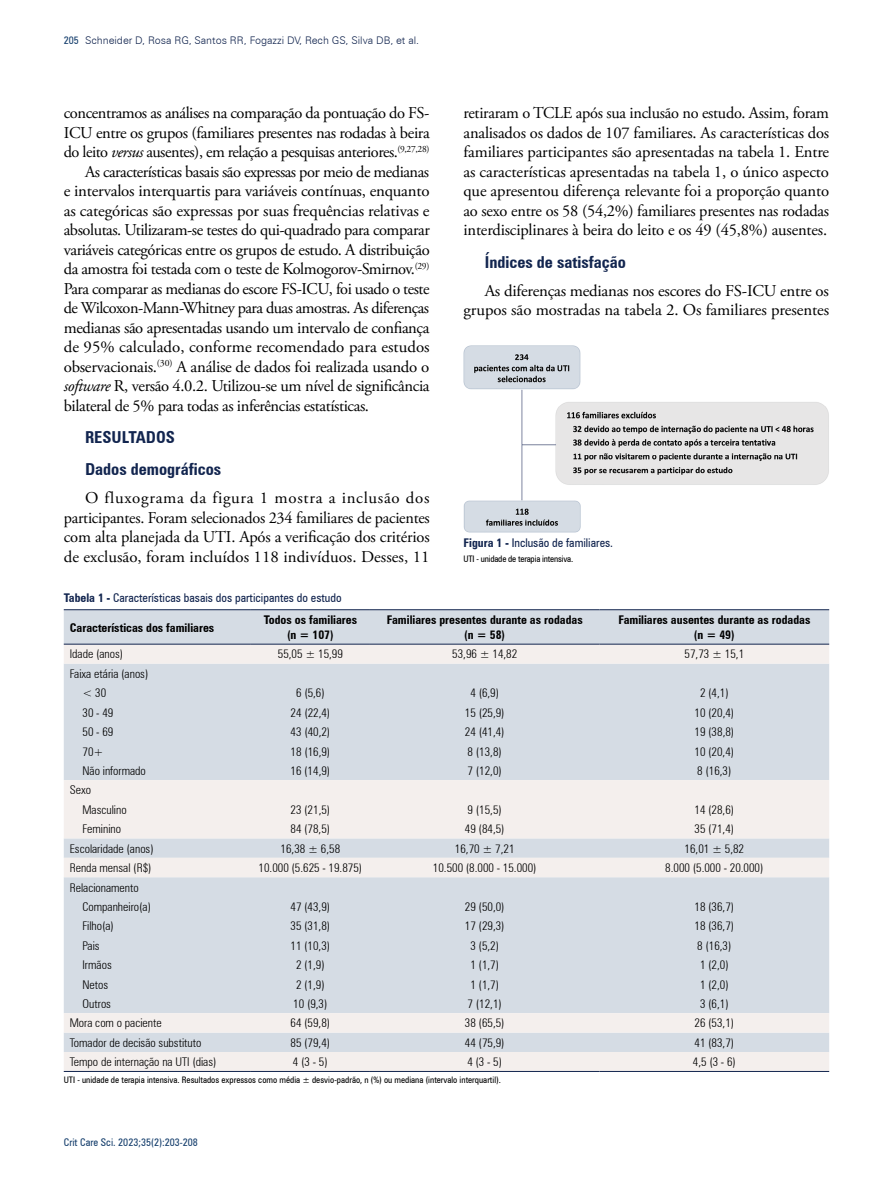
<style>
.page{position:relative;width:893px;height:1191px;background:#fff}
.page>*{position:absolute;margin:0;border:0;box-sizing:border-box;transform-origin:0 0}
.t1{font:16.5px/19.5px "Adobe Garamond Pro";letter-spacing:-.025em;color:#000;text-align:justify}
.t2{font:700 condensed 16.5px/32.2px "Zurich BT";color:#12254f}
.t3{font:16.5px "Adobe Garamond Pro";color:#000}
.t4{font:300 condensed 12px/19.4px "Zurich BT";color:#000}
.t5{font:700 condensed 12px/15px "Zurich BT";color:#000;text-align:center}
.t6{font:condensed 12px "Zurich BT";color:#12254f}
.t7{font:300 10.5px "Zurich BT";color:#12254f}
.t8{font:condensed 10.5px "Zurich BT";color:#163f6d}
.t9{font:condensed 9px "Zurich BT";color:#000}
.t10{font:condensed 9px "Zurich BT";letter-spacing:-.02em;color:#000}
.s1{font-weight:400;font-stretch:condensed;color:#163f6d}
.s2{font-style:italic}
.s3{font-weight:700}
</style>
<div class="page">
<img style="left:463px;top:345px;width:366px;height:188px">
<div style="left:64px;top:610px;width:765px;height:34px;background:#d5dce4"></div>
<svg style="left:64px;top:645px;width:765px;height:426px;background:#dee2e6"></svg>
<hr style="left:64px;top:1071px;width:187px;height:1px;background:#12254f">
<hr style="left:251px;top:1071px;width:119px;height:1px;background:#12254f">
<hr style="left:370px;top:1071px;width:230px;height:1px;background:#12254f">
<hr style="left:600px;top:1071px;width:229px;height:1px;background:#12254f">
<hr style="left:64px;top:609px;width:187px;height:1px;background:#12254f">
<hr style="left:251px;top:609px;width:119px;height:1px;background:#12254f">
<hr style="left:370px;top:609px;width:230px;height:1px;background:#12254f">
<hr style="left:600px;top:609px;width:229px;height:1px;background:#12254f">
<hr style="left:64px;top:644px;width:187px;height:1px;background:#12254f">
<hr style="left:251px;top:644px;width:119px;height:1px;background:#12254f">
<hr style="left:370px;top:644px;width:230px;height:1px;background:#12254f">
<hr style="left:600px;top:644px;width:229px;height:1px;background:#12254f">
<p class="t7" style="left:64px;top:34px;width:357px"><span class="s1">205</span> Schneider D, Rosa RG, Santos RR, Fogazzi DV, Rech GS, Silva DB, et al.</p>
<p class="t1" style="left:64px;top:104px;width:367px">concentramos as análises na comparação da pontuação do FS-</p>
<p class="t1" style="left:64px;top:123px;width:367px">ICU entre os grupos (familiares presentes nas rodadas à beira</p>
<p class="t1" style="left:64px;top:143px;width:367px">do leito <span class="s2">versus</span> ausentes), em relação a pesquisas anteriores.<sup>(9,27,28)</sup></p>
<p class="t1" style="left:85px;top:162px;width:346px">As características basais são expressas por meio de medianas</p>
<p class="t1" style="left:64px;top:182px;width:367px">e intervalos interquartis para variáveis contínuas, enquanto</p>
<p class="t1" style="left:64px;top:201px;width:367px">as categóricas são expressas por suas frequências relativas e</p>
<p class="t1" style="left:64px;top:221px;width:367px">absolutas. Utilizaram-se testes do qui-quadrado para comparar</p>
<p class="t1" style="left:64px;top:240px;width:367px">variáveis categóricas entre os grupos de estudo. A distribuição</p>
<p class="t1" style="left:64px;top:260px;width:367px">da amostra foi testada com o teste de Kolmogorov-Smirnov.<sup>(29)</sup></p>
<p class="t1" style="left:64px;top:279px;width:367px">Para comparar as medianas do escore FS-ICU, foi usado o teste</p>
<p class="t1" style="left:64px;top:299px;width:367px">de Wilcoxon-Mann-Whitney para duas amostras. As diferenças</p>
<p class="t1" style="left:64px;top:318px;width:367px">medianas são apresentadas usando um intervalo de confiança</p>
<p class="t3" style="left:64px;top:337px;width:367px">de 95% calculado, conforme recomendado para estudos</p>
<p class="t1" style="left:64px;top:357px;width:367px">observacionais.<sup>(30)</sup> A análise de dados foi realizada usando o</p>
<p class="t1" style="left:64px;top:377px;width:367px"><span class="s2">software</span> R, versão 4.0.2. Utilizou-se um nível de significância</p>
<p class="t1" style="left:64px;top:396px;width:307px">bilateral de 5% para todas as inferências estatísticas.</p>
<p class="t2" style="left:85px;top:421px;width:138px">RESULTADOS<br>Dados demográficos</p>
<p class="t1" style="left:64px;top:489px;width:368px;text-indent:21px">O fluxograma da figura 1 mostra a inclusão dos participantes. Foram selecionados 234 familiares de pacientes com alta planejada da UTI. Após a verificação dos critérios de exclusão, foram incluídos 118 indivíduos. Desses, 11</p>
<p class="t1" style="left:463px;top:104px;width:367px">retiraram o TCLE após sua inclusão no estudo. Assim, foram analisados os dados de 107 familiares. As características dos familiares participantes são apresentadas na tabela 1. Entre as características apresentadas na tabela 1, o único aspecto que apresentou diferença relevante foi a proporção quanto ao sexo entre os 58 (54,2%) familiares presentes nas rodadas interdisciplinares à beira do leito e os 49 (45,8%) ausentes.</p>
<p class="t2" style="left:485px;top:245px;width:143px">Índices de satisfação</p>
<p class="t1" style="left:463px;top:281px;width:367px;text-align:right">As diferenças medianas nos escores do FS-ICU entre os grupos são mostradas na tabela 2. Os familiares presentes</p>
<p class="t6" style="left:463px;top:535px;width:151px"><span class="s3">Figura 1 -</span> Inclusão de familiares.</p>
<p class="t10" style="left:463px;top:553px;width:111px">UTI - unidade de terapia intensiva.</p>
<p class="t6" style="left:64px;top:590px;width:279px"><span class="s3">Tabela 1 -</span> Características basais dos participantes do estudo</p>
<p class="t5" style="left:70px;top:619px;width:146px">Características dos familiares</p>
<p class="t5" style="left:264px;top:612px;width:95px">Todos os familiares (n = 107)</p>
<p class="t5" style="left:387px;top:612px;width:197px">Familiares presentes durante as rodadas (n = 58)</p>
<p class="t5" style="left:618px;top:612px;width:193px">Familiares ausentes durante as rodadas (n = 49)</p>
<p class="t4" style="left:70px;top:644px;width:55px">Idade (anos)</p>
<p class="t4" style="left:278px;top:644px;width:67px">55,05 ± 15,99</p>
<p class="t4" style="left:452px;top:644px;width:67px">53,96 ± 14,82</p>
<p class="t4" style="left:685px;top:644px;width:61px">57,73 ± 15,1</p>
<p class="t4" style="left:83px;top:664px;width:67px;text-indent:-13px">Faixa etária (anos) &lt; 30</p>
<p class="t4" style="left:296px;top:683px;width:30px">6 (5,6)</p>
<p class="t4" style="left:470px;top:683px;width:30px">4 (6,9)</p>
<p class="t4" style="left:700px;top:683px;width:30px">2 (4,1)</p>
<p class="t4" style="left:83px;top:702px;width:32px">30 - 49</p>
<p class="t4" style="left:291px;top:702px;width:41px">24 (22,4)</p>
<p class="t4" style="left:465px;top:702px;width:41px">15 (25,9)</p>
<p class="t4" style="left:694px;top:702px;width:41px">10 (20,4)</p>
<p class="t4" style="left:83px;top:722px;width:32px">50 - 69</p>
<p class="t4" style="left:291px;top:722px;width:41px">43 (40,2)</p>
<p class="t4" style="left:465px;top:722px;width:41px">24 (41,4)</p>
<p class="t4" style="left:694px;top:722px;width:41px">19 (38,8)</p>
<p class="t4" style="left:83px;top:741px;width:23px">70+</p>
<p class="t4" style="left:291px;top:741px;width:41px">18 (16,9)</p>
<p class="t4" style="left:468px;top:741px;width:36px">8 (13,8)</p>
<p class="t4" style="left:694px;top:741px;width:41px">10 (20,4)</p>
<p class="t4" style="left:83px;top:761px;width:65px">Não informado</p>
<p class="t4" style="left:291px;top:761px;width:41px">16 (14,9)</p>
<p class="t4" style="left:468px;top:761px;width:36px">7 (12,0)</p>
<p class="t4" style="left:697px;top:761px;width:36px">8 (16,3)</p>
<p class="t4" style="left:83px;top:780px;width:46px;text-indent:-13px">Sexo<br>Masculino</p>
<p class="t4" style="left:291px;top:799px;width:41px">23 (21,5)</p>
<p class="t4" style="left:468px;top:799px;width:36px">9 (15,5)</p>
<p class="t4" style="left:694px;top:799px;width:41px">14 (28,6)</p>
<p class="t4" style="left:83px;top:819px;width:40px">Feminino</p>
<p class="t4" style="left:291px;top:819px;width:41px">84 (78,5)</p>
<p class="t4" style="left:465px;top:819px;width:41px">49 (84,5)</p>
<p class="t4" style="left:694px;top:819px;width:41px">35 (71,4)</p>
<p class="t4" style="left:70px;top:838px;width:85px">Escolaridade (anos)</p>
<p class="t4" style="left:281px;top:838px;width:61px">16,38 ± 6,58</p>
<p class="t4" style="left:455px;top:838px;width:61px">16,70 ± 7,21</p>
<p class="t4" style="left:685px;top:838px;width:61px">16,01 ± 5,82</p>
<p class="t4" style="left:70px;top:858px;width:83px">Renda mensal (R$)</p>
<p class="t4" style="left:259px;top:858px;width:105px">10.000 (5.625 - 19.875)</p>
<p class="t4" style="left:433px;top:858px;width:105px">10.500 (8.000 - 15.000)</p>
<p class="t4" style="left:665px;top:858px;width:100px">8.000 (5.000 - 20.000)</p>
<p class="t4" style="left:83px;top:877px;width:70px;text-indent:-13px">Relacionamento<br>Companheiro(a)</p>
<p class="t4" style="left:291px;top:897px;width:41px">47 (43,9)</p>
<p class="t4" style="left:465px;top:897px;width:41px">29 (50,0)</p>
<p class="t4" style="left:694px;top:897px;width:41px">18 (36,7)</p>
<p class="t4" style="left:83px;top:916px;width:33px">Filho(a)</p>
<p class="t4" style="left:291px;top:916px;width:41px">35 (31,8)</p>
<p class="t4" style="left:465px;top:916px;width:41px">17 (29,3)</p>
<p class="t4" style="left:694px;top:916px;width:41px">18 (36,7)</p>
<p class="t4" style="left:83px;top:935px;width:19px">Pais</p>
<p class="t4" style="left:291px;top:935px;width:41px">11 (10,3)</p>
<p class="t4" style="left:470px;top:935px;width:30px">3 (5,2)</p>
<p class="t4" style="left:697px;top:935px;width:36px">8 (16,3)</p>
<p class="t4" style="left:83px;top:955px;width:31px">Irmãos</p>
<p class="t4" style="left:296px;top:955px;width:30px">2 (1,9)</p>
<p class="t4" style="left:470px;top:955px;width:30px">1 (1,7)</p>
<p class="t4" style="left:700px;top:955px;width:30px">1 (2,0)</p>
<p class="t4" style="left:83px;top:974px;width:27px">Netos</p>
<p class="t4" style="left:296px;top:974px;width:30px">2 (1,9)</p>
<p class="t4" style="left:470px;top:974px;width:30px">1 (1,7)</p>
<p class="t4" style="left:700px;top:974px;width:30px">1 (2,0)</p>
<p class="t4" style="left:83px;top:994px;width:30px">Outros</p>
<p class="t4" style="left:293px;top:994px;width:36px">10 (9,3)</p>
<p class="t4" style="left:468px;top:994px;width:36px">7 (12,1)</p>
<p class="t4" style="left:700px;top:994px;width:30px">3 (6,1)</p>
<p class="t4" style="left:70px;top:1013px;width:94px">Mora com o paciente</p>
<p class="t4" style="left:291px;top:1013px;width:41px">64 (59,8)</p>
<p class="t4" style="left:465px;top:1013px;width:41px">38 (65,5)</p>
<p class="t4" style="left:694px;top:1013px;width:41px">26 (53,1)</p>
<p class="t4" style="left:70px;top:1032px;width:133px">Tomador de decisão substituto</p>
<p class="t4" style="left:291px;top:1032px;width:41px">85 (79,4)</p>
<p class="t4" style="left:465px;top:1032px;width:41px">44 (75,9)</p>
<p class="t4" style="left:694px;top:1032px;width:41px">41 (83,7)</p>
<p class="t4" style="left:70px;top:1052px;width:148px">Tempo de internação na UTI (dias)</p>
<p class="t4" style="left:293px;top:1052px;width:36px">4 (3 - 5)</p>
<p class="t4" style="left:467px;top:1052px;width:36px">4 (3 - 5)</p>
<p class="t4" style="left:693px;top:1052px;width:45px">4,5 (3 - 6)</p>
<p class="t9" style="left:64px;top:1074px;width:439px">UTI - unidade de terapia intensiva. Resultados expressos como média ± desvio-padrão, n (%) ou mediana (intervalo interquartil).</p>
<p class="t8" style="left:64px;top:1135px;width:136px">Crit Care Sci. 2023;35(2):203-208</p>
</div>
